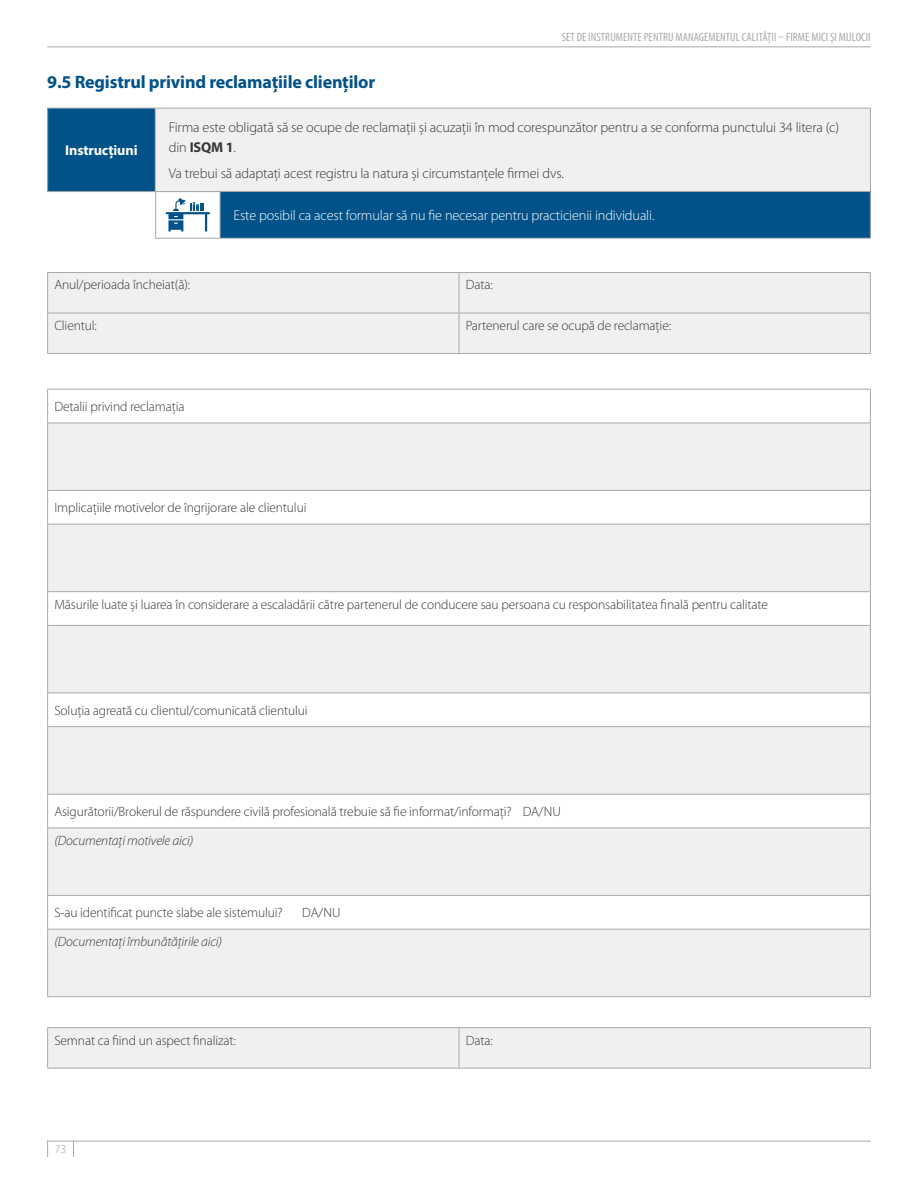
<style>
.page{position:relative;width:918px;height:1188px;background:#fff}
.page>*{position:absolute;margin:0;border:0;box-sizing:border-box;transform-origin:0 0}
.t1{font:700 18px "Myriad Pro";letter-spacing:-.01em;color:#005289}
.t2{font:300 14.25px/19.5px "Myriad Pro";letter-spacing:-.01em;color:#383637}
.t3{font:300 14.25px "Myriad Pro";letter-spacing:-.01em;color:#fff}
.t4{font:700 14.25px "Myriad Pro";letter-spacing:-.01em;color:#fff}
.t5{font:300 13.5px "Myriad Pro";letter-spacing:-.01em;color:#383637}
.t6{font:italic 300 13.5px "Myriad Pro";letter-spacing:-.01em;color:#383637}
.t7{font:condensed 12px "Myriad Pro";letter-spacing:.01em;color:#a7a9ac}
.t8{font:300 12px "Myriad Pro";color:#9d9fa2}
.s1{font-weight:700}
</style>
<div class="page">
<hr style="left:47px;top:1141px;width:824px;height:1px;background:#a7a9ac">
<svg style="left:73px;top:1142px;width:1px;height:15px"></svg>
<svg style="left:47px;top:1142px;width:1px;height:15px"></svg>
<hr style="left:47px;top:46px;width:824px;height:1px;background:#a7a9ac">
<div style="left:48px;top:108px;width:107px;height:84px;background:#005289"></div>
<div style="left:155px;top:108px;width:715px;height:84px;background:#f0f0f0"></div>
<hr style="left:47px;top:108px;width:108px;height:1px;background:#a7a9ac">
<hr style="left:47px;top:109px;width:1px;height:82px;background:#a7a9ac">
<hr style="left:155px;top:108px;width:716px;height:1px;background:#a7a9ac">
<hr style="left:155px;top:109px;width:1px;height:82px;background:#a7a9ac">
<hr style="left:870px;top:109px;width:1px;height:82px;background:#a7a9ac">
<hr style="left:47px;top:191px;width:108px;height:1px;background:#a7a9ac">
<div style="left:220px;top:192px;width:650px;height:46px;background:#005289"></div>
<hr style="left:155px;top:191px;width:65px;height:1px;background:#a7a9ac">
<hr style="left:155px;top:192px;width:1px;height:46px;background:#a7a9ac">
<hr style="left:220px;top:191px;width:651px;height:1px;background:#a7a9ac">
<hr style="left:220px;top:192px;width:1px;height:46px;background:#a7a9ac">
<hr style="left:870px;top:192px;width:1px;height:46px;background:#a7a9ac">
<hr style="left:155px;top:238px;width:65px;height:1px;background:#a7a9ac">
<hr style="left:220px;top:238px;width:651px;height:1px;background:#a7a9ac">
<svg style="left:166px;top:198px;width:44px;height:33px"></svg>
<div style="left:48px;top:273px;width:822px;height:80px;background:#f0f0f0"></div>
<hr style="left:47px;top:272px;width:412px;height:1px;background:#a7a9ac">
<hr style="left:47px;top:273px;width:1px;height:40px;background:#a7a9ac">
<hr style="left:459px;top:272px;width:412px;height:1px;background:#a7a9ac">
<hr style="left:459px;top:273px;width:1px;height:40px;background:#a7a9ac">
<hr style="left:870px;top:273px;width:1px;height:40px;background:#a7a9ac">
<hr style="left:47px;top:313px;width:412px;height:1px;background:#a7a9ac">
<hr style="left:47px;top:313px;width:1px;height:40px;background:#a7a9ac">
<hr style="left:459px;top:313px;width:412px;height:1px;background:#a7a9ac">
<hr style="left:459px;top:313px;width:1px;height:40px;background:#a7a9ac">
<hr style="left:870px;top:313px;width:1px;height:40px;background:#a7a9ac">
<hr style="left:47px;top:353px;width:412px;height:1px;background:#a7a9ac">
<hr style="left:459px;top:353px;width:412px;height:1px;background:#a7a9ac">
<div style="left:48px;top:1028px;width:822px;height:40px;background:#f0f0f0"></div>
<hr style="left:47px;top:1027px;width:412px;height:1px;background:#a7a9ac">
<hr style="left:47px;top:1028px;width:1px;height:40px;background:#a7a9ac">
<hr style="left:459px;top:1027px;width:412px;height:1px;background:#a7a9ac">
<hr style="left:459px;top:1028px;width:1px;height:40px;background:#a7a9ac">
<hr style="left:870px;top:1028px;width:1px;height:40px;background:#a7a9ac">
<hr style="left:47px;top:1068px;width:412px;height:1px;background:#a7a9ac">
<hr style="left:459px;top:1068px;width:412px;height:1px;background:#a7a9ac">
<svg style="left:48px;top:424px;width:822px;height:572px;fill:#f0f0f0"></svg>
<hr style="left:47px;top:389px;width:824px;height:1px;background:#a7a9ac">
<hr style="left:47px;top:390px;width:1px;height:33px;background:#a7a9ac">
<hr style="left:870px;top:390px;width:1px;height:33px;background:#a7a9ac">
<hr style="left:47px;top:423px;width:824px;height:1px;background:#a7a9ac">
<hr style="left:47px;top:423px;width:1px;height:67px;background:#a7a9ac">
<hr style="left:870px;top:423px;width:1px;height:67px;background:#a7a9ac">
<hr style="left:47px;top:490px;width:824px;height:1px;background:#a7a9ac">
<hr style="left:47px;top:491px;width:1px;height:33px;background:#a7a9ac">
<hr style="left:870px;top:491px;width:1px;height:33px;background:#a7a9ac">
<hr style="left:47px;top:524px;width:824px;height:1px;background:#a7a9ac">
<hr style="left:47px;top:525px;width:1px;height:66px;background:#a7a9ac">
<hr style="left:870px;top:525px;width:1px;height:66px;background:#a7a9ac">
<hr style="left:47px;top:591px;width:824px;height:1px;background:#a7a9ac">
<hr style="left:47px;top:592px;width:1px;height:33px;background:#a7a9ac">
<hr style="left:870px;top:592px;width:1px;height:33px;background:#a7a9ac">
<hr style="left:47px;top:625px;width:824px;height:1px;background:#a7a9ac">
<hr style="left:47px;top:626px;width:1px;height:67px;background:#a7a9ac">
<hr style="left:870px;top:626px;width:1px;height:67px;background:#a7a9ac">
<hr style="left:47px;top:693px;width:824px;height:1px;background:#a7a9ac">
<hr style="left:47px;top:693px;width:1px;height:33px;background:#a7a9ac">
<hr style="left:870px;top:693px;width:1px;height:33px;background:#a7a9ac">
<hr style="left:47px;top:726px;width:824px;height:1px;background:#a7a9ac">
<hr style="left:47px;top:727px;width:1px;height:67px;background:#a7a9ac">
<hr style="left:870px;top:727px;width:1px;height:67px;background:#a7a9ac">
<hr style="left:47px;top:794px;width:824px;height:1px;background:#a7a9ac">
<hr style="left:47px;top:795px;width:1px;height:33px;background:#a7a9ac">
<hr style="left:870px;top:795px;width:1px;height:33px;background:#a7a9ac">
<hr style="left:47px;top:828px;width:824px;height:1px;background:#a7a9ac">
<hr style="left:47px;top:828px;width:1px;height:67px;background:#a7a9ac">
<hr style="left:870px;top:828px;width:1px;height:67px;background:#a7a9ac">
<hr style="left:47px;top:895px;width:824px;height:1px;background:#a7a9ac">
<hr style="left:47px;top:896px;width:1px;height:33px;background:#a7a9ac">
<hr style="left:870px;top:896px;width:1px;height:33px;background:#a7a9ac">
<hr style="left:47px;top:929px;width:824px;height:1px;background:#a7a9ac">
<hr style="left:47px;top:930px;width:1px;height:66px;background:#a7a9ac">
<hr style="left:870px;top:930px;width:1px;height:66px;background:#a7a9ac">
<hr style="left:47px;top:996px;width:824px;height:1px;background:#a7a9ac">
<h1 class="t1" style="left:47px;top:70px;width:330px">9.5 Registrul privind reclamațiile clienților</h1>
<p class="t7" style="left:562px;top:29px;width:310px">SET DE INSTRUMENTE PENTRU MANAGEMENTUL CALITĂȚII – FIRME MICI ȘI MIJLOCII</p>
<p class="t4" style="left:65px;top:141px;width:74px">Instrucțiuni</p>
<p class="t2" style="left:169px;top:118px;width:672px">Firma este obligată să se ocupe de reclamații și acuzații în mod corespunzător pentru a se conforma punctului 34 litera (c) din <span class="s1">ISQM 1</span>.</p>
<p class="t2" style="left:169px;top:163px;width:397px">Va trebui să adaptați acest registru la natura și circumstanțele firmei dvs.</p>
<p class="t3" style="left:234px;top:207px;width:422px">Este posibil ca acest formular să nu fie necesar pentru practicienii individuali.</p>
<p class="t5" style="left:54px;top:277px;width:137px">Anul/perioada încheiat(ă):</p>
<p class="t5" style="left:466px;top:277px;width:28px">Data:</p>
<p class="t5" style="left:54px;top:317px;width:44px">Clientul:</p>
<p class="t5" style="left:466px;top:317px;width:207px">Partenerul care se ocupă de reclamație:</p>
<p class="t5" style="left:54px;top:398px;width:132px">Detalii privind reclamația</p>
<p class="t5" style="left:54px;top:500px;width:254px">Implicațiile motivelor de îngrijorare ale clientului</p>
<p class="t5" style="left:54px;top:596px;width:715px">Măsurile luate și luarea în considerare a escaladării către partenerul de conducere sau persoana cu responsabilitatea finală pentru calitate</p>
<p class="t5" style="left:54px;top:702px;width:255px">Soluția agreată cu clientul/comunicată clientului</p>
<p class="t5" style="left:54px;top:803px;width:508px">Asigurătorii/Brokerul de răspundere civilă profesională trebuie să fie informat/informați? DA/NU</p>
<p class="t6" style="left:54px;top:832px;width:141px">(Documentați motivele aici)</p>
<p class="t5" style="left:54px;top:905px;width:230px">S-au identificat puncte slabe ale sistemului?</p>
<p class="t5" style="left:302px;top:905px;width:40px">DA/NU</p>
<p class="t6" style="left:54px;top:933px;width:169px">(Documentați îmbunătățirile aici)</p>
<p class="t5" style="left:54px;top:1032px;width:183px">Semnat ca fiind un aspect finalizat:</p>
<p class="t5" style="left:466px;top:1032px;width:28px">Data:</p>
<p class="t8" style="left:55px;top:1142px;width:13px">73</p>
</div>
